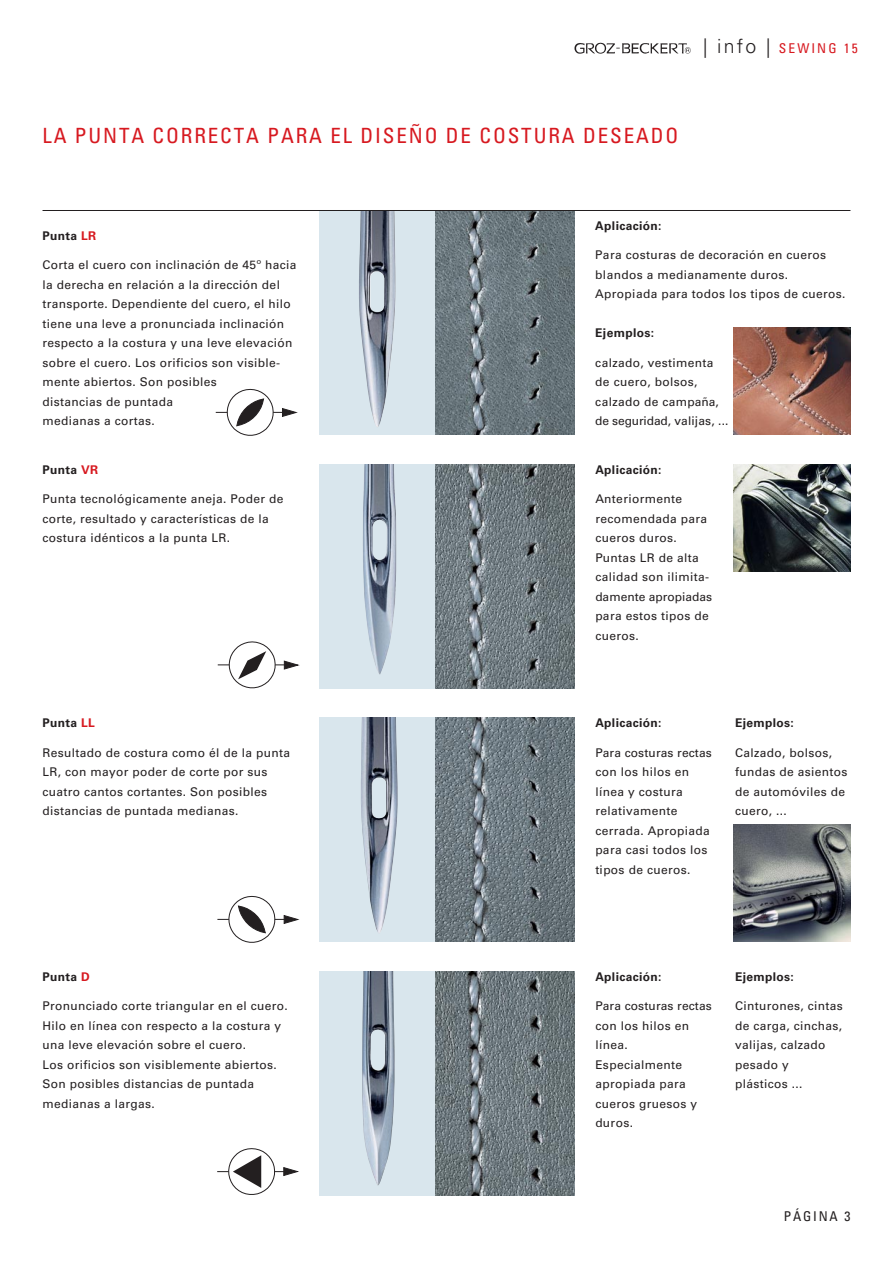
<style>
.page{position:relative;width:893px;height:1263px;background:#fff}
.page>*{position:absolute;margin:0;border:0;box-sizing:border-box;transform-origin:0 0}
.t1{font:condensed 21px "Univers LT Std";letter-spacing:.09em;color:#d71920}
.t2{font:condensed 13.5px "Univers LT Std";letter-spacing:.155em;color:#d71920}
.t3{font:condensed 13.5px "Univers LT Std";letter-spacing:.135em;color:#231f20}
.t4{font:12px/19.5px "Univers LT Std";letter-spacing:.03em;color:#231f20}
.t5{font:700 12px "Univers LT Std";letter-spacing:.03em;color:#231f20}
.s1{font-weight:300;font-stretch:normal;font-size:19.5px;color:#231f20}
.s2{color:#d71920}
</style>
<div class="page">
<img style="left:733px;top:464px;width:117px;height:107px">
<img style="left:733px;top:327px;width:117px;height:108px">
<img style="left:733px;top:825px;width:117px;height:117px">
<div style="left:319px;top:210px;width:255px;height:225px;background:#d9e6ed"></div>
<img style="left:436px;top:211px;width:138px;height:224px">
<img style="left:359px;top:211px;width:37px;height:216px">
<div style="left:319px;top:464px;width:255px;height:224px;background:#d9e6ed"></div>
<img style="left:436px;top:464px;width:138px;height:224px">
<img style="left:363px;top:464px;width:33px;height:210px">
<div style="left:319px;top:717px;width:255px;height:225px;background:#d9e6ed"></div>
<img style="left:436px;top:717px;width:138px;height:225px">
<img style="left:361px;top:717px;width:37px;height:215px">
<div style="left:319px;top:971px;width:255px;height:224px;background:#d9e6ed"></div>
<img style="left:436px;top:971px;width:138px;height:224px">
<img style="left:362px;top:971px;width:33px;height:215px">
<svg style="left:216px;top:388px;width:82px;height:48px"></svg>
<svg style="left:218px;top:641px;width:82px;height:48px"></svg>
<svg style="left:217px;top:895px;width:83px;height:48px"></svg>
<svg style="left:217px;top:1148px;width:82px;height:47px"></svg>
<hr style="left:43px;top:210px;width:807px;height:1px;background:#231f20">
<img style="left:574px;top:42px;width:117px;height:12px">
<h1 class="t1" style="left:43px;top:123px;width:637px">LA PUNTA CORRECTA PARA EL DISEÑO DE COSTURA DESEADO</h1>
<p class="t2" style="left:703px;top:41px;width:156px"><span class="s1">| info |</span> SEWING 15</p>
<p class="t5" style="left:43px;top:231px;width:55px">Punta <span class="s2">LR</span></p>
<p class="t4" style="left:43px;top:256px;width:255px">Corta el cuero con inclinación de 45º hacia la derecha en relación a la dirección del trans porte. Dependiente del cuero, el hilo tiene una leve a pronunciada inclinación respecto a la costura y una leve elevación sobre el cuero. Los orificios son visible&shy;mente abier tos. Son posibles<br>distancias de puntada<br>medianas a cortas.</p>
<p class="t5" style="left:43px;top:465px;width:57px">Punta <span class="s2">VR</span></p>
<p class="t4" style="left:43px;top:490px;width:243px">Punta tecnológicamente aneja. Poder de corte, resultado y características de la costura idénticos a la punta LR.</p>
<p class="t5" style="left:43px;top:719px;width:54px">Punta <span class="s2">LL</span></p>
<p class="t4" style="left:43px;top:744px;width:249px">Resultado de costura como él de la punta LR, con mayor poder de corte por sus cuatro cantos cortantes. Son posibles distancias de puntada medianas.</p>
<p class="t5" style="left:43px;top:972px;width:49px">Punta <span class="s2">D</span></p>
<p class="t4" style="left:43px;top:997px;width:247px">Pronunciado corte triangular en el cuero.<br>Hilo en línea con respecto a la costura y una leve elevación sobre el cuero.<br>Los orificios son visiblemente abiertos.<br>Son posibles distancias de puntada medianas a largas.</p>
<p class="t5" style="left:595px;top:221px;width:68px">Aplicación:</p>
<p class="t4" style="left:595px;top:246px;width:252px">Para costuras de decoración en cueros blandos a medianamente duros.<br>Apropiada para todos los tipos de cueros.</p>
<p class="t5" style="left:595px;top:329px;width:60px">Ejemplos:</p>
<p class="t4" style="left:595px;top:354px;width:135px">calzado, vestimenta de cuero, bolsos, calzado de campaña, de seguridad, valijas, ...</p>
<p class="t5" style="left:595px;top:465px;width:68px">Aplicación:</p>
<p class="t4" style="left:595px;top:490px;width:118px">Anteriormente recomendada para cueros duros.<br>Puntas LR de alta calidad son ilimita&shy;damente apropiadas para estos tipos de cueros.</p>
<p class="t5" style="left:595px;top:719px;width:68px">Aplicación:</p>
<p class="t4" style="left:595px;top:744px;width:118px">Para costuras rectas con los hilos en línea y costura relativamente cerrada. Apropiada para casi todos los tipos de cueros.</p>
<p class="t5" style="left:735px;top:719px;width:60px">Ejemplos:</p>
<p class="t4" style="left:735px;top:744px;width:114px">Calzado, bolsos, fundas de asientos de automóviles de cuero, ...</p>
<p class="t5" style="left:595px;top:972px;width:68px">Aplicación:</p>
<p class="t4" style="left:595px;top:997px;width:118px">Para costuras rectas con los hilos en línea.<br>Especialmente apropiada para cueros gruesos y duros.</p>
<p class="t5" style="left:735px;top:972px;width:60px">Ejemplos:</p>
<p class="t4" style="left:735px;top:997px;width:109px">Cinturones, cintas de carga, cinchas, valijas, calzado pesado y plásticos ...</p>
<p class="t3" style="left:784px;top:1208px;width:68px">PÁGINA 3</p>
</div>
